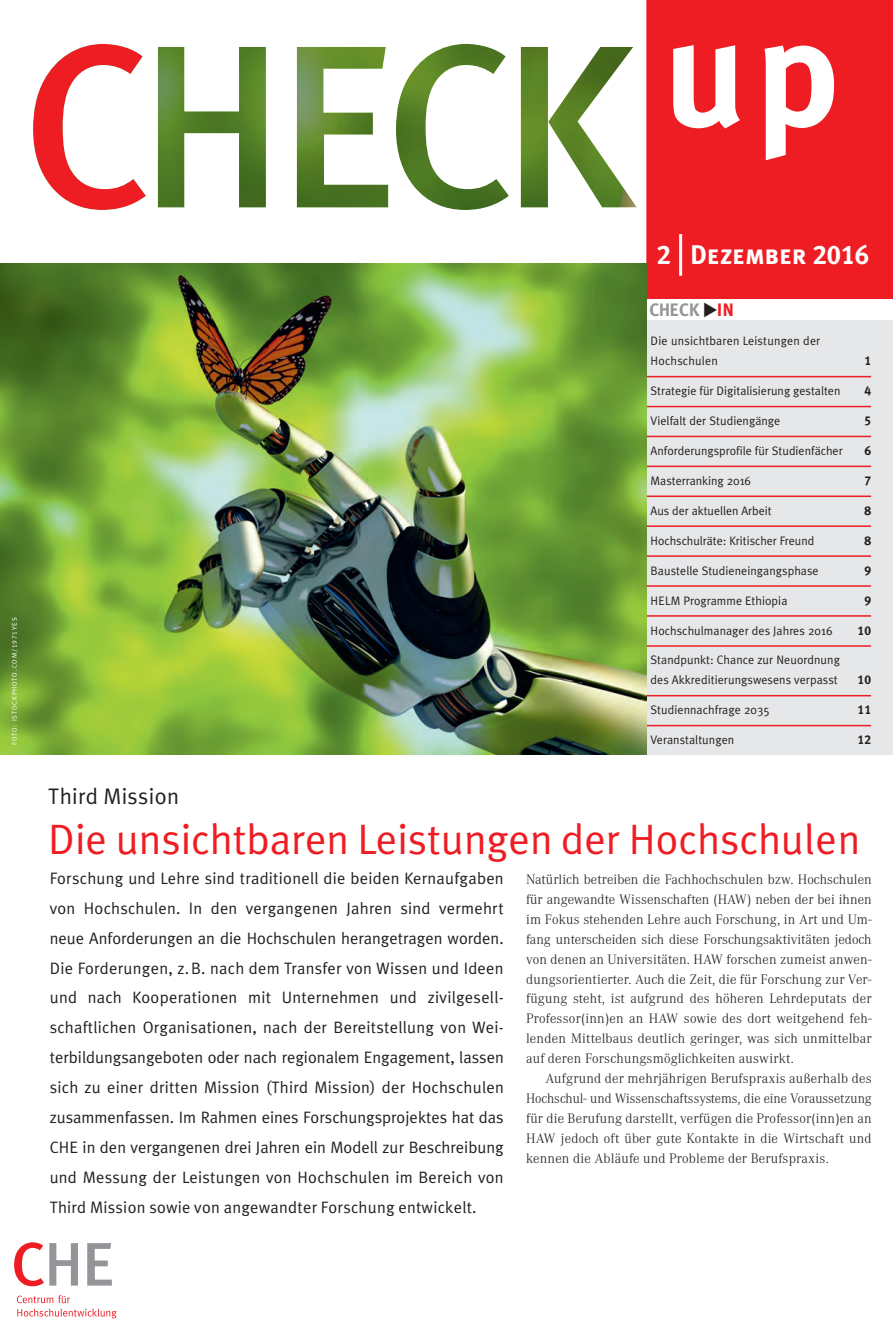
<style>
.page{position:relative;width:893px;height:1340px;background:#fff}
.page>*{position:absolute;margin:0;border:0;box-sizing:border-box;transform-origin:0 0}
.t1{font:42.45px "Meta Plus Normal";color:#ee1d23}
.t2{font:27px "Meta Plus Bold Caps";letter-spacing:-.005em;color:#fff}
.t3{font:22.5px "Meta Plus Normal";letter-spacing:.015em;color:#231f20}
.t4{font:700 18px "Meta Plus";letter-spacing:-.01em;color:#939598}
.t5{font:700 18px "Meta Plus";color:#ee1d23}
.t6{font:16.5px/29.8px "Meta Plus Normal";letter-spacing:.015em;color:#231f20;text-align:justify}
.t7{font:300 14.25px/20px "Corporate A";letter-spacing:.015em;color:#231f20;text-align:justify}
.t8{font:12.75px "Meta Plus Bold Caps";letter-spacing:.015em;color:#231f20}
.t9{font:12.3px/20px "Meta Plus Normal";letter-spacing:.005em;color:#231f20}
.t10{font:6.75px "Meta Plus Normal Caps";letter-spacing:.135em;color:#fff}
</style>
<div class="page">
<div style="left:646px;top:0;width:247px;height:754px;background:#e6e7e9"></div>
<div style="left:646px;top:0;width:247px;height:315px;background:#ee1d23"></div>
<div style="left:646px;top:299px;width:247px;height:21px;background:#fff"></div>
<hr style="left:679px;top:234px;width:3px;height:42px;background:#fff">
<hr style="left:646px;top:376px;width:225px;height:1px;background:#ee1d23">
<hr style="left:646px;top:406px;width:225px;height:1px;background:#ee1d23">
<hr style="left:646px;top:436px;width:225px;height:1px;background:#ee1d23">
<hr style="left:646px;top:465px;width:225px;height:2px;background:#ee1d23">
<hr style="left:646px;top:495px;width:225px;height:2px;background:#ee1d23">
<hr style="left:646px;top:525px;width:225px;height:2px;background:#ee1d23">
<hr style="left:646px;top:555px;width:225px;height:2px;background:#ee1d23">
<hr style="left:646px;top:585px;width:225px;height:1px;background:#ee1d23">
<hr style="left:646px;top:615px;width:225px;height:1px;background:#ee1d23">
<hr style="left:646px;top:645px;width:225px;height:1px;background:#ee1d23">
<hr style="left:646px;top:695px;width:225px;height:1px;background:#ee1d23">
<hr style="left:646px;top:725px;width:225px;height:1px;background:#ee1d23">
<svg style="left:14px;top:1242px;width:103px;height:77px"></svg>
<svg style="left:673px;top:45px;width:161px;height:115px"></svg>
<svg style="left:0;top:44px;width:646px;height:220px"></svg>
<img style="left:0;top:264px;width:646px;height:490px">
<p class="t10" style="left:11px;top:745px;width:129px;rotate:-90deg">FOTO: ISTOCKPHOTO.COM/1971YES</p>
<h2 class="t2" style="left:657px;top:239px;width:214px">2 Dezember 2016</h2>
<p class="t4" style="left:649px;top:299px;width:52px">CHECK</p>
<p class="t5" style="left:717px;top:299px;width:19px">IN</p>
<p class="t9" style="left:651px;top:331px;width:171px">Die unsichtbaren Leistungen der<br>Hochschulen</p>
<p class="t8" style="left:864px;top:353px;width:8px">1</p>
<p class="t9" style="left:651px;top:381px;width:191px">Strategie für Digitalisierung gestalten</p>
<p class="t8" style="left:864px;top:383px;width:8px">4</p>
<p class="t9" style="left:651px;top:411px;width:131px">Vielfalt der Studiengänge</p>
<p class="t8" style="left:864px;top:413px;width:8px">5</p>
<p class="t9" style="left:651px;top:441px;width:194px">Anforderungsprofile für Studienfächer</p>
<p class="t8" style="left:864px;top:443px;width:8px">6</p>
<p class="t9" style="left:651px;top:471px;width:102px">Masterranking 2016</p>
<p class="t8" style="left:864px;top:473px;width:8px">7</p>
<p class="t9" style="left:651px;top:500px;width:122px">Aus der aktuellen Arbeit</p>
<p class="t8" style="left:864px;top:503px;width:8px">8</p>
<p class="t9" style="left:651px;top:530px;width:165px">Hochschulräte: Kritischer Freund</p>
<p class="t8" style="left:864px;top:533px;width:8px">8</p>
<p class="t9" style="left:651px;top:560px;width:170px">Baustelle Studieneingangsphase</p>
<p class="t8" style="left:864px;top:563px;width:8px">9</p>
<p class="t9" style="left:651px;top:590px;width:138px">HELM Programme Ethiopia</p>
<p class="t8" style="left:864px;top:592px;width:8px">9</p>
<p class="t9" style="left:651px;top:620px;width:183px">Hochschulmanager des Jahres 2016</p>
<p class="t8" style="left:857px;top:622px;width:15px">10</p>
<p class="t9" style="left:651px;top:650px;width:191px">Standpunkt: Chance zur Neuordnung des Akkreditierungswesens verpasst</p>
<p class="t8" style="left:857px;top:672px;width:15px">10</p>
<h3 class="t3" style="left:48px;top:783px;width:132px">Third Mission</h3>
<p class="t9" style="left:651px;top:700px;width:121px">Studiennachfrage 2035</p>
<p class="t8" style="left:857px;top:702px;width:15px">11</p>
<p class="t9" style="left:651px;top:730px;width:85px">Veranstaltungen</p>
<p class="t8" style="left:857px;top:732px;width:15px">12</p>
<h1 class="t1" style="left:48px;top:814px;width:813px">Die unsichtbaren Leistungen der Hochschulen</h1>
<p class="t6" style="left:50px;top:863px;width:456px">Forschung und Lehre sind traditionell die beiden Kernaufgaben von Hochschulen. In den vergangenen Jahren sind vermehrt neue Anforderungen an die Hochschulen herangetragen worden.<br>Die Forderungen, z.B. nach dem Transfer von Wissen und Ideen und nach Kooperationen mit Unternehmen und zivil gesell - schaft lichen Organisationen, nach der Bereitstellung von Wei&shy;terbildungsangeboten oder nach regionalem Engagement, lassen sich zu einer dritten Mission (Third Mission) der Hochschulen zusammenfassen. Im Rahmen eines Forschungsprojektes hat das CHE in den vergangenen drei Jahren ein Modell zur Beschreibung und Messung der Leistungen von Hochschulen im Bereich von Third Mission sowie von angewandter Forschung entwickelt.</p>
<p class="t7" style="left:526px;top:868px;width:347px">Natürlich betreiben die Fachhochschulen bzw. Hochschulen für angewandte Wissenschaften (HAW) neben der bei ihnen im Fokus stehenden Lehre auch Forschung, in Art und Um&shy;fang unterscheiden sich diese Forschungsaktivitäten jedoch von denen an Universitäten. HAW forschen zumeist anwen&shy;dungsorientierter. Auch die Zeit, die für Forschung zur Ver&shy;fügung steht, ist aufgrund des höheren Lehrdeputats der Professor(inn)en an HAW sowie des dort weitgehend feh&shy;lenden Mittelbaus deutlich geringer, was sich unmittelbar auf deren Forschungsmöglichkeiten auswirkt.</p>
<p class="t7" style="left:526px;top:1068px;width:347px;text-indent:19px">Aufgrund der mehrjährigen Berufspraxis außerhalb des Hochschul- und Wissenschaftssystems, die eine Voraussetzung für die Berufung darstellt, verfügen die Professor (inn)en an HAW jedoch oft über gute Kontakte in die Wirtschaft und kennen die Abläufe und Probleme der Berufs praxis.</p>
</div>
